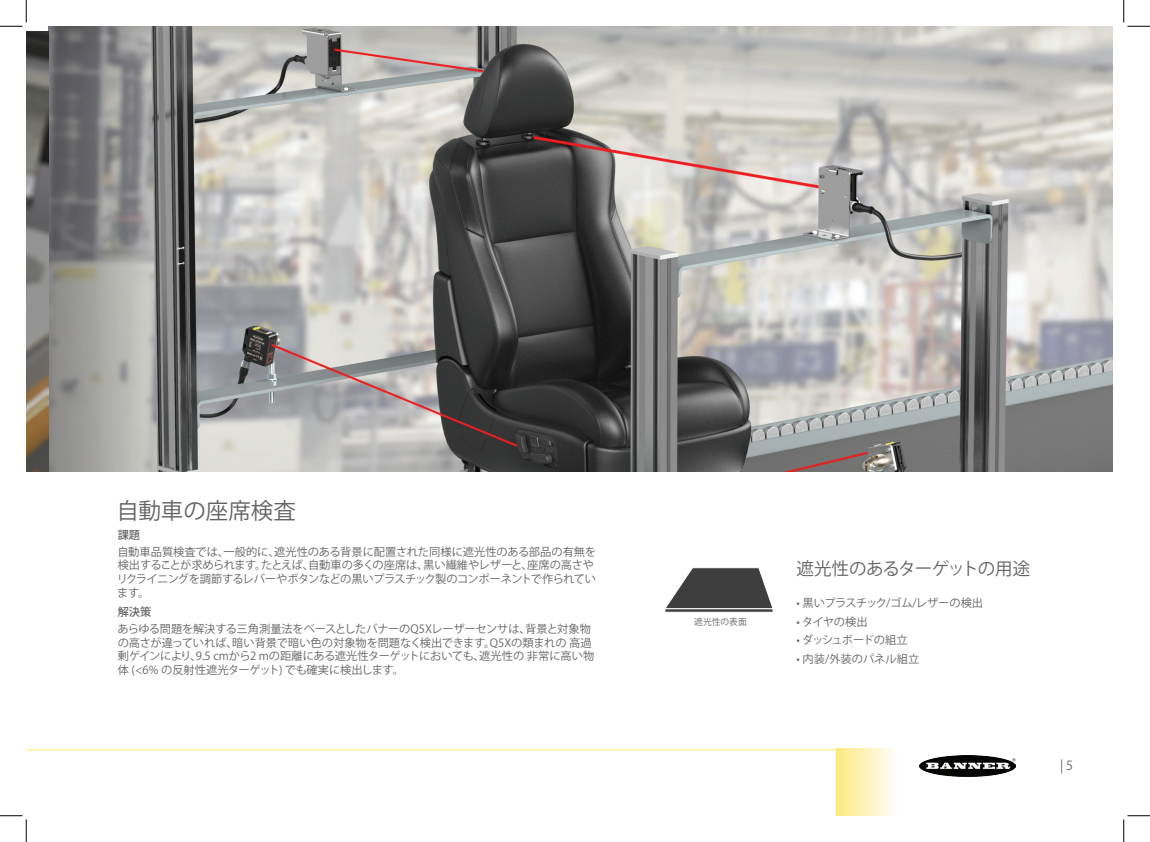
<style>
.page{position:relative;width:1150px;height:842px;background:#fff}
.page>*{position:absolute;margin:0;border:0;box-sizing:border-box;transform-origin:0 0}
.t1{font:22.5px "Koz Go Pro";color:#636366}
.t2{font:17.5px "Koz Go Pro";letter-spacing:-.03em;color:#636366}
.t3{font:12.5px "Koz Go Pro";color:#636366}
.t4{font:11.25px/13.8px "Koz Go Pro";letter-spacing:-.01em;color:#636366}
.t5{font:11.25px "Koz Go Pro";letter-spacing:-.08em;color:#636366}
.t6{font:500 11.25px "Koz Go Pro";color:#636366}
.t7{font:8.75px "Koz Go Pro";color:#636366}
</style>
<div class="page">
<img style="left:49px;top:26px;width:1063px;height:445px">
<img style="left:26px;top:32px;width:23px;height:439px">
<div style="left:836px;top:748px;width:61px;height:67px;background:linear-gradient(to right,#fde97f,#fefefb)"></div>
<img style="left:919px;top:755px;width:96px;height:22px">
<hr style="left:26px;top:748px;width:810px;height:2px;background:#fcd505">
<svg style="left:666px;top:567px;width:107px;height:41px"></svg>
<svg style="left:665px;top:608px;width:108px;height:4px"></svg>
<svg style="left:0;top:0;width:27px;height:27px"></svg>
<svg style="left:0;top:815px;width:27px;height:27px"></svg>
<svg style="left:1123px;top:0;width:27px;height:27px"></svg>
<svg style="left:1123px;top:815px;width:27px;height:27px"></svg>
<h1 class="t1" style="left:117px;top:496px;width:181px">自動車の座席検査</h1>
<p class="t6" style="left:118px;top:528px;width:24px">課題</p>
<p class="t4" style="left:117px;top:545px;width:481px">自動車品質検査では、一般的に、遮光性のある背景に配置された同様に遮光性のある部品の有無を検出することが求められます。たとえば、自動車の多くの座席は、黒い繊維やレザーと、座席の高さやリクライニングを調節するレバーやボタンなどの黒いプラスチック製のコンポーネントで作られています。</p>
<p class="t6" style="left:118px;top:605px;width:35px">解決策</p>
<p class="t4" style="left:117px;top:622px;width:478px">あらゆる問題を解決する三角測量法をベースとしたバナーのQ5Xレーザーセンサは、背景と対象物の高さが違っていれば、暗い背景で暗い色の対象物を問題なく検出できます。Q5Xの類まれの 高過剰ゲインにより、9.5 cmから2 mの距離にある遮光性ターゲットにおいても、遮光性の 非常に高い物体 (&lt;6% の反射性遮光ターゲット) でも確実に検出します。</p>
<p class="t7" style="left:694px;top:616px;width:54px">遮光性の表面</p>
<h2 class="t2" style="left:796px;top:557px;width:235px">遮光性のあるターゲットの用途</h2>
<p class="t4" style="left:796px;top:596px;width:188px">• 黒いプラスチック/ゴム/レザーの検出</p>
<p class="t4" style="left:796px;top:615px;width:73px">• タイヤの検出</p>
<p class="t5" style="left:796px;top:632px;width:113px">• ダッシュボードの組立</p>
<p class="t4" style="left:796px;top:652px;width:124px">• 内装/外装のパネル組立</p>
<p class="t3" style="left:1060px;top:756px;width:14px">| 5</p>
</div>
